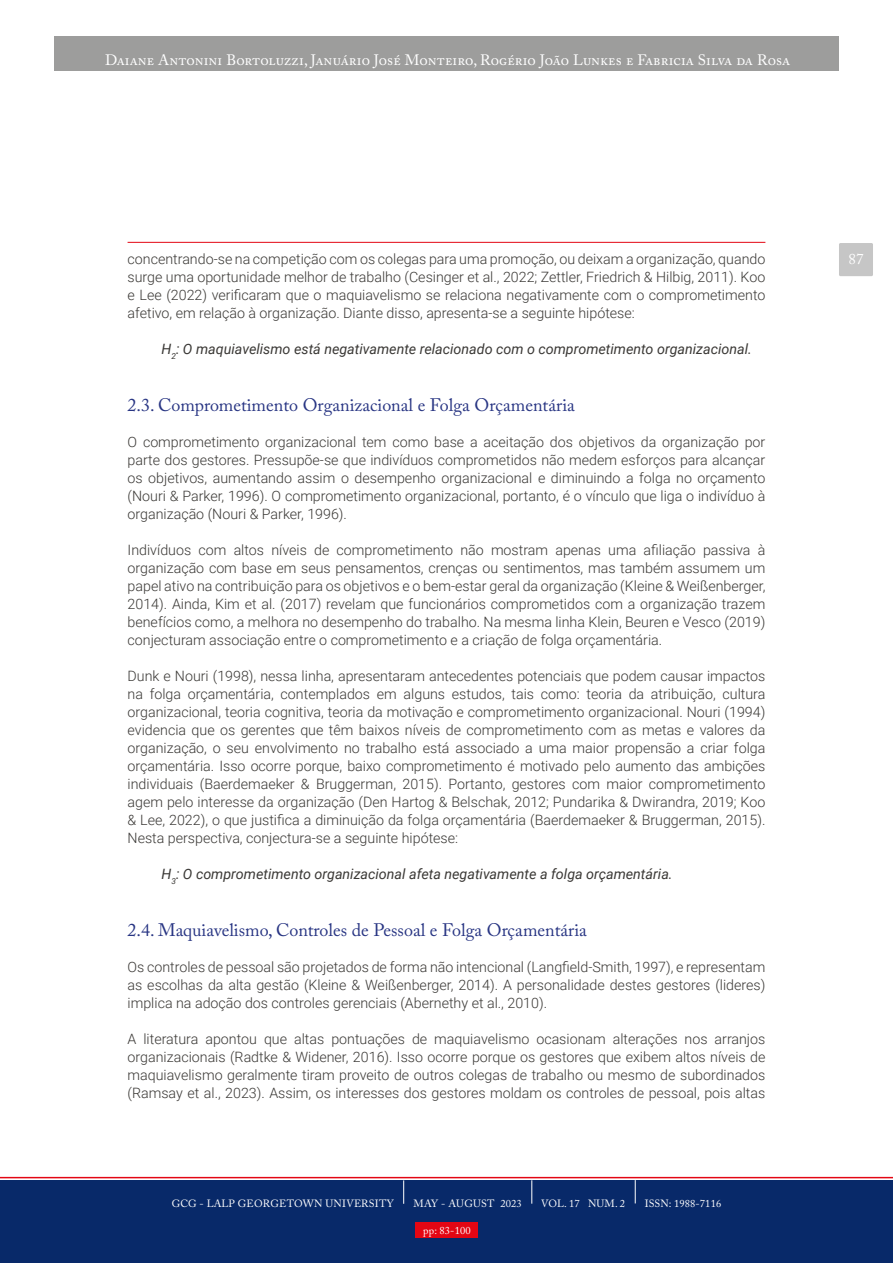
<style>
.page{position:relative;width:893px;height:1263px;background:#fff}
.page>*{position:absolute;margin:0;border:0;box-sizing:border-box;transform-origin:0 0}
.t1{font:18px "Adobe Caslon Pro";color:#283583}
.t2{font:15px "Adobe Caslon Pro";letter-spacing:.005em;color:#fff}
.t3{font:300 14.25px/18px "Roboto";color:#3a3835;text-align:justify}
.t4{font:italic 14.25px "Roboto";color:#3a3835}
.t5{font:10.5px "Adobe Caslon Pro";letter-spacing:.01em;color:#fff}
</style>
<div class="page">
<div style="left:54px;top:37px;width:785px;height:34px;background:#9d9d9c"></div>
<div style="left:0;top:1180px;width:893px;height:83px;background:#082969"></div>
<div style="left:416px;top:1222px;width:62px;height:15px;background:#e30613"></div>
<div style="left:839px;top:243px;width:34px;height:33px;background:#c6c6c6;border-radius:2px"></div>
<hr style="left:128px;top:242px;width:637px;height:1px;background:#e30613">
<svg style="left:0;top:1177px;width:893px;height:27px"></svg>
<p class="t2" style="left:105px;top:51px;width:687px">Daiane Antonini Bortoluzzi, Januário José Monteiro, Rogério João Lunkes e Fabricia Silva da Rosa</p>
<p class="t3" style="left:128px;top:250px;width:639px">concentrando-se na competição com os colegas para uma promoção, ou deixam a organização, quando surge uma oportunidade melhor de trabalho (Cesinger et al., 2022; Zettler, Friedrich &amp; Hilbig, 2011). Koo e Lee (2022) verificaram que o maquiavelismo se relaciona negativamente com o comprometimento afetivo, em relação à organização. Diante disso, apresenta-se a seguinte hipótese:</p>
<p class="t4" style="left:162px;top:339px;width:592px">H<sub>2</sub>: O maquiavelismo está negativamente relacionado com o comprometimento organizacional.</p>
<p class="t1" style="left:128px;top:395px;width:449px">2.3. Comprometimento Organizacional e Folga Orçamentária</p>
<p class="t3" style="left:128px;top:433px;width:639px">O comprometimento organizacional tem como base a aceitação dos objetivos da organização por parte dos gestores. Pressupõe-se que indivíduos comprometidos não medem esforços para alcançar os objetivos, aumentando assim o desempenho organizacional e diminuindo a folga no orçamento (Nouri &amp; Parker, 1996). O comprometimento organizacional, portanto, é o vínculo que liga o indivíduo à organização (Nouri &amp; Parker, 1996).</p>
<p class="t3" style="left:128px;top:541px;width:639px">Indivíduos com altos níveis de comprometimento não mostram apenas uma afiliação passiva à organização com base em seus pensamentos, crenças ou sentimentos, mas também assumem um papel ativo na contribuição para os objetivos e o bem-estar geral da organização (Kleine &amp; Weißenberger, 2014). Ainda, Kim et al. (2017) revelam que funcionários comprometidos com a organização trazem benefícios como, a melhora no desempenho do trabalho. Na mesma linha Klein, Beuren e Vesco (2019) conjecturam associação entre o comprometimento e a criação de folga orçamentária.</p>
<p class="t3" style="left:128px;top:667px;width:639px">Dunk e Nouri (1998), nessa linha, apresentaram antecedentes potenciais que podem causar impactos na folga orçamentária, contemplados em alguns estudos, tais como: teoria da atribuição, cultura organizacional, teoria cognitiva, teoria da motivação e comprometimento organizacional. Nouri (1994) evidencia que os gerentes que têm baixos níveis de comprometimento com as metas e valores da organização, o seu envolvimento no trabalho está associado a uma maior propensão a criar folga orçamentária. Isso ocorre porque, baixo comprometimento é motivado pelo aumento das ambições individuais (Baerdemaeker &amp; Bruggerman, 2015). Portanto, gestores com maior comprometimento agem pelo interesse da organização (Den Hartog &amp; Belschak, 2012; Pundarika &amp; Dwirandra, 2019; Koo &amp; Lee, 2022), o que justifica a diminuição da folga orçamentária (Baerdemaeker &amp; Bruggerman, 2015).<br>Nesta perspectiva, conjectura-se a seguinte hipótese:</p>
<p class="t4" style="left:162px;top:864px;width:513px">H<sub>3</sub>: O comprometimento organizacional afeta negativamente a folga orçamentária.</p>
<p class="t1" style="left:128px;top:920px;width:461px">2.4. Maquiavelismo, Controles de Pessoal e Folga Orçamentária</p>
<p class="t3" style="left:128px;top:958px;width:639px">Os controles de pessoal são projetados de forma não intencional (Langfield-Smith, 1997), e representam as escolhas da alta gestão (Kleine &amp; Weißenberger, 2014). A personalidade destes gestores (lideres) implica na adoção dos controles gerenciais (Abernethy et al., 2010).</p>
<p class="t3" style="left:128px;top:1030px;width:639px">A literatura apontou que altas pontuações de maquiavelismo ocasionam alterações nos arranjos organizacionais (Radtke &amp; Widener, 2016). Isso ocorre porque os gestores que exibem altos níveis de maquiavelismo geralmente tiram proveito de outros colegas de trabalho ou mesmo de subordinados (Ramsay et al., 2023). Assim, os interesses dos gestores moldam os controles de pessoal, pois altas</p>
<p class="t5" style="left:172px;top:1197px;width:224px">GCG - LALP GEORGETOWN UNIVERSITY</p>
<p class="t5" style="left:414px;top:1197px;width:110px">MAY - AUGUST 2023</p>
<p class="t5" style="left:541px;top:1197px;width:85px">VOL. 17 NUM. 2</p>
<p class="t5" style="left:645px;top:1197px;width:78px">ISSN: 1988-7116</p>
<p class="t5" style="left:423px;top:1224px;width:49px">pp: 83-100</p>
<p class="t2" style="left:848px;top:250px;width:16px">87</p>
</div>
